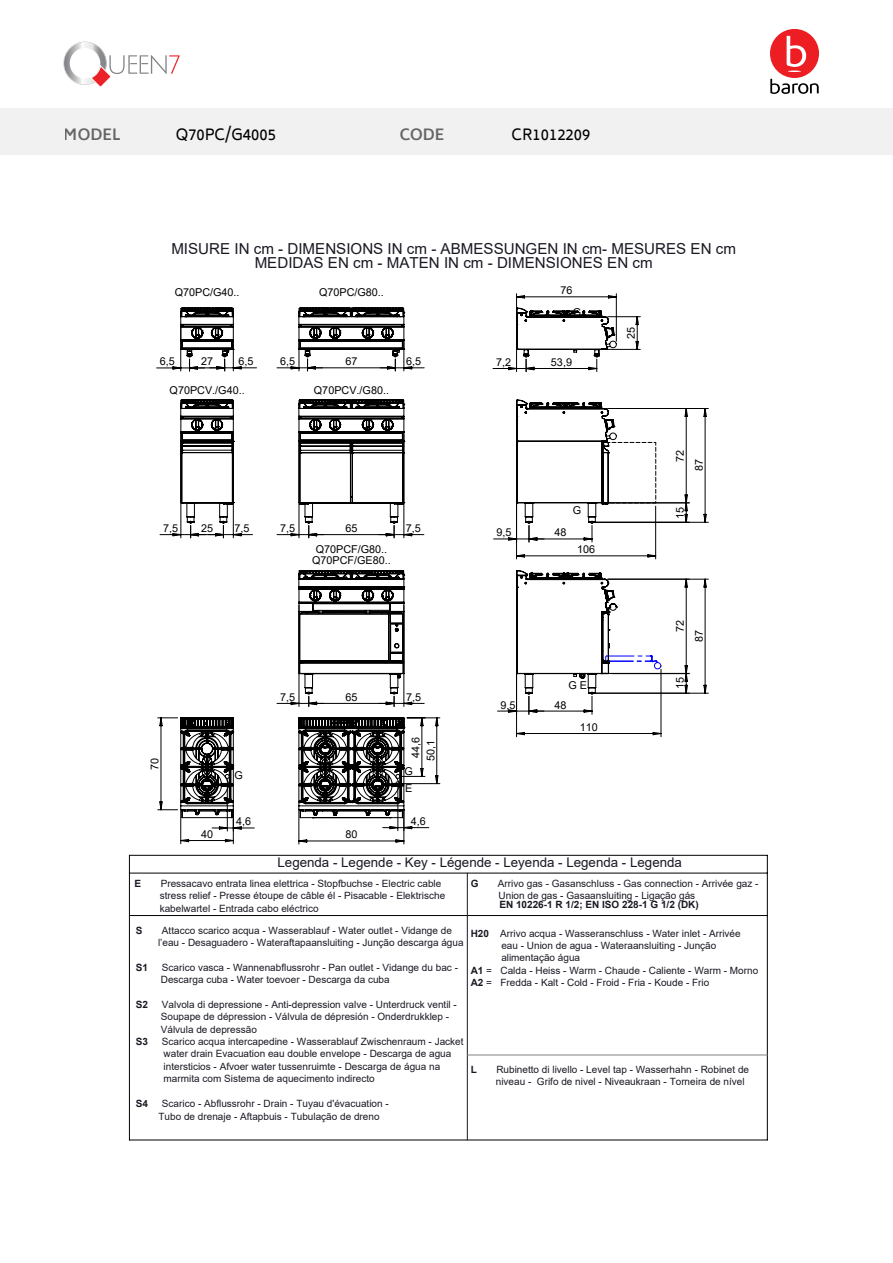
<style>
.page{position:relative;width:893px;height:1263px;background:#fff}
.page>*{position:absolute;margin:0;border:0;box-sizing:border-box;transform-origin:0 0}
.t1{font:15.15px/14.2px "Arial";color:#191924;text-align:center}
.t2{font:15px "Biryani";color:#000}
.t3{font:700 15px "Biryani";color:#4d4d4f}
.t4{font:13.35px "Arial";color:#191924}
.t5{font:10.8px/10.9px "Arial";color:#000;text-align:center}
.t6{font:10.05px/12.3px "Arial";color:#191924}
.t7{font:700 10.05px "Arial";color:#191924}
.s1{font-weight:700}
</style>
<div class="page">
<hr style="left:129px;top:855px;width:638px;height:1px;background:#000">
<svg style="left:129px;top:856px;width:1px;height:17px"></svg>
<hr style="left:129px;top:873px;width:638px;height:1px;background:#000">
<svg style="left:767px;top:855px;width:1px;height:18px"></svg>
<hr style="left:129px;top:873px;width:1px;height:42px;background:#000">
<hr style="left:129px;top:915px;width:638px;height:1px;background:#000">
<hr style="left:767px;top:873px;width:1px;height:42px;background:#000">
<hr style="left:129px;top:915px;width:1px;height:225px;background:#000">
<hr style="left:129px;top:1140px;width:638px;height:1px;background:#000">
<hr style="left:767px;top:915px;width:1px;height:225px;background:#000">
<hr style="left:467px;top:873px;width:1px;height:267px;background:#191924">
<hr style="left:467px;top:1055px;width:300px;height:1px;background:#808080">
<svg style="left:156px;top:293px;width:553px;height:414px"></svg>
<svg style="left:157px;top:717px;width:283px;height:127px"></svg>
<div style="left:0;top:108px;width:893px;height:46px;background:#f1f1f2"></div>
<svg style="left:63px;top:42px;width:117px;height:45px"></svg>
<svg style="left:770px;top:79px;width:49px;height:15px"></svg>
<div style="left:770px;top:29px;width:49px;height:49px;background:#ed1d24;border-radius:50%"></div>
<svg style="left:787px;top:36px;width:19px;height:36px"></svg>
<h2 class="t3" style="left:64px;top:126px;width:58px">MODEL</h2>
<h2 class="t2" style="left:176px;top:126px;width:102px">Q70PC/G4005</h2>
<h2 class="t3" style="left:400px;top:126px;width:46px">CODE</h2>
<h2 class="t2" style="left:511px;top:126px;width:80px">CR1012209</h2>
<h1 class="t1" style="left:171px;top:242px;width:566px">MISURE IN cm - DIMENSIONS IN cm - ABMESSUNGEN IN cm- MESURES EN cm<br>MEDIDAS EN cm - MATEN IN cm - DIMENSIONES EN cm</h1>
<p class="t5" style="left:175px;top:287px;width:66px">Q70PC/G40..</p>
<p class="t5" style="left:319px;top:287px;width:66px">Q70PC/G80..</p>
<p class="t5" style="left:560px;top:285px;width:14px">76</p>
<p class="t5" style="left:573px;top:307px;width:10px">G</p>
<p class="t5" style="left:625px;top:339px;width:14px;rotate:-90deg">25</p>
<p class="t5" style="left:160px;top:356px;width:17px">6,5</p>
<p class="t5" style="left:239px;top:356px;width:17px">6,5</p>
<p class="t5" style="left:280px;top:356px;width:17px">6,5</p>
<p class="t5" style="left:406px;top:356px;width:17px">6,5</p>
<p class="t5" style="left:201px;top:356px;width:14px">27</p>
<p class="t5" style="left:345px;top:356px;width:14px">67</p>
<p class="t5" style="left:496px;top:357px;width:17px">7,2</p>
<p class="t5" style="left:551px;top:357px;width:23px">53,9</p>
<p class="t5" style="left:170px;top:385px;width:77px">Q70PCV./G40..</p>
<p class="t5" style="left:314px;top:385px;width:77px">Q70PCV./G80..</p>
<p class="t5" style="left:674px;top:462px;width:14px;rotate:-90deg">72</p>
<p class="t5" style="left:693px;top:471px;width:14px;rotate:-90deg">87</p>
<p class="t5" style="left:573px;top:504px;width:10px">G</p>
<p class="t5" style="left:674px;top:518px;width:14px;rotate:-90deg">15</p>
<p class="t5" style="left:163px;top:523px;width:17px">7,5</p>
<p class="t5" style="left:201px;top:523px;width:14px">25</p>
<p class="t5" style="left:234px;top:523px;width:17px">7,5</p>
<p class="t5" style="left:280px;top:523px;width:17px">7,5</p>
<p class="t5" style="left:345px;top:523px;width:14px">65</p>
<p class="t5" style="left:406px;top:523px;width:17px">7,5</p>
<p class="t5" style="left:497px;top:527px;width:17px">9,5</p>
<p class="t5" style="left:554px;top:527px;width:14px">48</p>
<p class="t5" style="left:312px;top:544px;width:80px">Q70PCF/G80..<br>Q70PCF/GE80..</p>
<p class="t5" style="left:577px;top:544px;width:20px">106</p>
<p class="t5" style="left:149px;top:770px;width:14px;rotate:-90deg">70</p>
<p class="t5" style="left:674px;top:632px;width:14px;rotate:-90deg">72</p>
<p class="t5" style="left:693px;top:642px;width:14px;rotate:-90deg">87</p>
<p class="t5" style="left:345px;top:691px;width:14px">65</p>
<p class="t5" style="left:280px;top:691px;width:17px">7,5</p>
<p class="t5" style="left:406px;top:691px;width:17px">7,5</p>
<p class="t5" style="left:234px;top:770px;width:10px">G</p>
<p class="t5" style="left:408px;top:761px;width:26px;line-height:14.9px;rotate:-90deg">44,6<br>50,1</p>
<p class="t5" style="left:405px;top:766px;width:10px">G</p>
<p class="t5" style="left:405px;top:783px;width:9px">E</p>
<p class="t5" style="left:236px;top:816px;width:17px">4,6</p>
<p class="t5" style="left:411px;top:816px;width:17px">4,6</p>
<p class="t5" style="left:201px;top:829px;width:14px">40</p>
<p class="t5" style="left:345px;top:829px;width:14px">80</p>
<p class="t5" style="left:569px;top:680px;width:20px">G E</p>
<p class="t5" style="left:501px;top:699px;width:17px">9,5</p>
<p class="t5" style="left:554px;top:699px;width:14px">48</p>
<p class="t5" style="left:580px;top:722px;width:20px">110</p>
<p class="t5" style="left:674px;top:689px;width:14px;rotate:-90deg">15</p>
<h3 class="t4" style="left:278px;top:853px;width:406px">Legenda - Legende - Key - Légende - Leyenda - Legenda - Legenda</h3>
<p class="t7" style="left:135px;top:876px;width:8px">E</p>
<p class="t6" style="left:160px;top:877px;width:287px">Pressacavo entrata linea elettrica - Stopfbuchse - Electric cable stress relief - Presse étoupe de câble él - Pisacable - Elektrische kabelwartel - Entrada cabo eléctrico</p>
<p class="t7" style="left:471px;top:876px;width:9px">G</p>
<p class="t6" style="left:498px;top:877px;width:262px">Arrivo gas - Gasanschluss - Gas connection - Arrivée gaz -<br>Union de gas - Gasaansluiting - Ligação gás</p>
<p class="t6" style="left:471px;top:927px;width:271px"><span class="s1">H20</span> Arrivo acqua - Wasseranschluss - Water inlet - Arrivée</p>
<p class="t6" style="left:501px;top:939px;width:216px">eau - Union de agua - Wateraansluiting - Junção</p>
<p class="t6" style="left:501px;top:951px;width:80px">alimentação água</p>
<p class="t6" style="left:471px;top:964px;width:289px"><span class="s1">A1</span> = Calda - Heiss - Warm - Chaude - Caliente - Warm - Morno</p>
<p class="t6" style="left:471px;top:976px;width:240px"><span class="s1">A2</span> = Fredda - Kalt - Cold - Froid - Fria - Koude - Frio</p>
<p class="t7" style="left:499px;top:897px;width:201px">EN 10226-1 R 1/2; EN ISO 228-1 G 1/2 (DK)</p>
<p class="t7" style="left:136px;top:923px;width:8px">S</p>
<p class="t6" style="left:158px;top:924px;width:307px;text-indent:4px">Attacco scarico acqua - Wasserablauf - Water outlet - Vidange de l’eau - Desaguadero - Wateraftapaansluiting - Junção descarga água</p>
<p class="t7" style="left:136px;top:960px;width:14px">S1</p>
<p class="t6" style="left:161px;top:961px;width:299px">Scarico vasca - Wannenabflussrohr - Pan outlet - Vidange du bac -<br>Descarga cuba - Water toevoer - Descarga da cuba</p>
<p class="t7" style="left:136px;top:997px;width:14px">S2</p>
<p class="t6" style="left:161px;top:998px;width:298px">Valvola di depressione - Anti-depression valve - Unterdruck ventil -<br>Soupape de dépression - Válvula de dépresión - Onderdrukklep -<br>Válvula de depressão</p>
<p class="t7" style="left:136px;top:1034px;width:14px">S3</p>
<p class="t6" style="left:162px;top:1035px;width:303px">Scarico acqua intercapedine - Wasserablauf Zwischenraum - Jacket water drain Evacuation eau double envelope - Descarga de agua intersticios - Afvoer water tussenruimte - Descarga de água na marmita com Sistema de aquecimento indirecto</p>
<p class="t7" style="left:136px;top:1096px;width:14px">S4</p>
<p class="t6" style="left:158px;top:1096px;width:232px;line-height:13.2px;text-indent:3px">Scarico - Abflussrohr - Drain - Tuyau d'évacuation -<br>Tubo de drenaje - Aftapbuis - Tubulação de dreno</p>
<p class="t7" style="left:471px;top:1062px;width:8px">L</p>
<p class="t6" style="left:496px;top:1063px;width:255px">Rubinetto di livello - Level tap - Wasserhahn - Robinet de niveau - Grifo de nivel - Niveaukraan - Torneira de nível</p>
</div>
